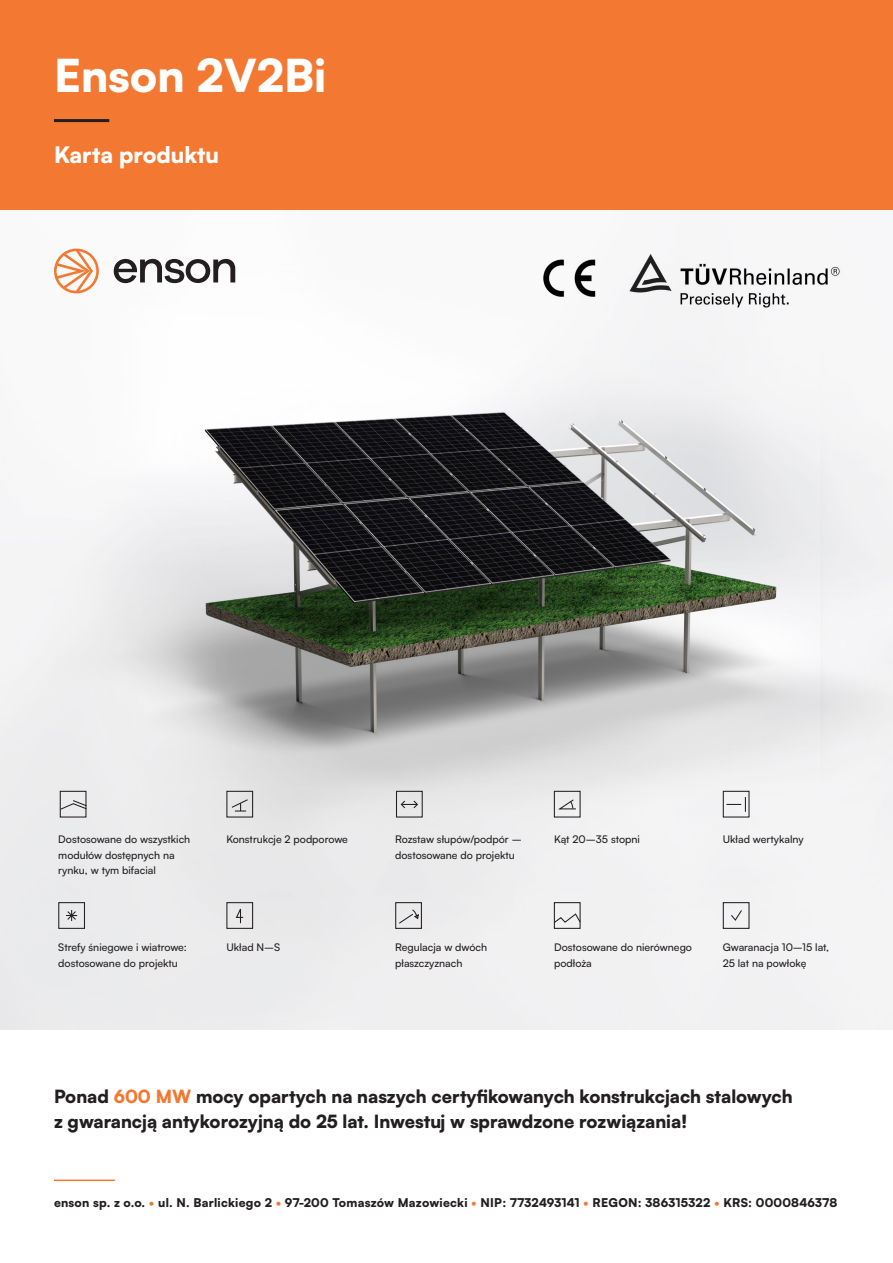
<style>
.page{position:relative;width:893px;height:1263px;background:#fff}
.page>*{position:absolute;margin:0;border:0;box-sizing:border-box;transform-origin:0 0}
.haslo{font:900 45px "Satoshi";color:#fff}
.haslo-2{font:900 22.5px "Satoshi";color:#fff}
.t1{font:900 18px/25.5px "Satoshi";color:#231f20}
.t2{font:900 12px "Satoshi";letter-spacing:.02em;color:#231f20}
.body{font:500 10.5px/15.8px "Satoshi";color:#231f20}
.s1{color:#f37932}
</style>
<div class="page">
<hr style="left:54px;top:1179px;width:61px;height:2px;background:#f37932">
<div style="left:0;top:0;width:893px;height:213px;background:#f37932"></div>
<hr style="left:54px;top:119px;width:55px;height:3px;background:#231f20">
<img style="left:0;top:210px;width:893px;height:819px">
<svg style="left:54px;top:249px;width:45px;height:44px"></svg>
<svg style="left:114px;top:259px;width:121px;height:24px"></svg>
<svg style="left:235px;top:904px;width:9px;height:20px"></svg>
<svg style="left:553px;top:912px;width:29px;height:12px"></svg>
<svg style="left:730px;top:909px;width:13px;height:13px"></svg>
<svg style="left:59px;top:799px;width:29px;height:12px"></svg>
<svg style="left:231px;top:798px;width:18px;height:13px"></svg>
<svg style="left:400px;top:799px;width:19px;height:10px"></svg>
<svg style="left:556px;top:798px;width:21px;height:12px"></svg>
<svg style="left:726px;top:797px;width:20px;height:15px"></svg>
<svg style="left:66px;top:910px;width:11px;height:11px"></svg>
<svg style="left:398px;top:908px;width:22px;height:17px"></svg>
<div style="left:60px;top:791px;width:26px;height:26px;border:1px solid #231f20"></div>
<div style="left:226px;top:791px;width:27px;height:26px;border:1px solid #231f20"></div>
<div style="left:396px;top:791px;width:27px;height:26px;border:1px solid #231f20"></div>
<div style="left:554px;top:791px;width:27px;height:26px;border:1px solid #231f20"></div>
<div style="left:723px;top:791px;width:26px;height:26px;border:1px solid #231f20"></div>
<div style="left:723px;top:902px;width:26px;height:27px;border:1px solid #231f20"></div>
<div style="left:554px;top:902px;width:27px;height:27px;border:1px solid #231f20"></div>
<div style="left:395px;top:902px;width:27px;height:27px;border:1px solid #231f20"></div>
<div style="left:226px;top:902px;width:27px;height:27px;border:1px solid #231f20"></div>
<div style="left:58px;top:902px;width:27px;height:27px;border:1px solid #231f20"></div>
<img style="left:611px;top:247px;width:247px;height:80px">
<img style="left:540px;top:258px;width:56px;height:39px">
<p class="haslo" style="left:54px;top:42px;width:274px">Enson 2V2Bi</p>
<p class="haslo-2" style="left:54px;top:138px;width:167px">Karta produktu</p>
<p class="body" style="left:58px;top:831px;width:134px">Dostosowane do wszystkich modułów dostępnych na rynku, w tym bifacial</p>
<p class="body" style="left:58px;top:938px;width:130px">Strefy śniegowe i wiatrowe: dostosowane do projektu</p>
<p class="body" style="left:226px;top:831px;width:123px">Konstrukcje 2 podporowe</p>
<p class="body" style="left:226px;top:938px;width:55px">Układ N–S</p>
<p class="body" style="left:395px;top:831px;width:128px">Rozstaw słupów/podpór – dostosowane do projektu</p>
<p class="body" style="left:395px;top:938px;width:94px">Regulacja w dwóch płaszczyznach</p>
<p class="body" style="left:554px;top:831px;width:87px">Kąt 20–35 stopni</p>
<p class="body" style="left:723px;top:831px;width:82px">Układ wertykalny</p>
<p class="body" style="left:554px;top:938px;width:139px">Dostosowane do nierównego podłoża</p>
<p class="body" style="left:723px;top:938px;width:108px">Gwaranacja 10–15 lat,<br>25 lat na powłokę</p>
<h3 class="t1" style="left:54px;top:1082px;width:740px">Ponad <span class="s1">600 MW</span> mocy opartych na naszych certyfikowanych konstrukcjach stalowych z gwarancją antykorozyjną do 25 lat. Inwestuj w sprawdzone rozwiązania!</h3>
<p class="t2" style="left:54px;top:1193px;width:785px">enson sp. z o.o. <span class="s1">•</span> ul. N. Barlickiego 2 <span class="s1">•</span> 97-200 Tomaszów Mazowiecki <span class="s1">•</span> NIP: 7732493141 <span class="s1">•</span> REGON: 386315322 <span class="s1">•</span> KRS: 0000846378</p>
</div>
